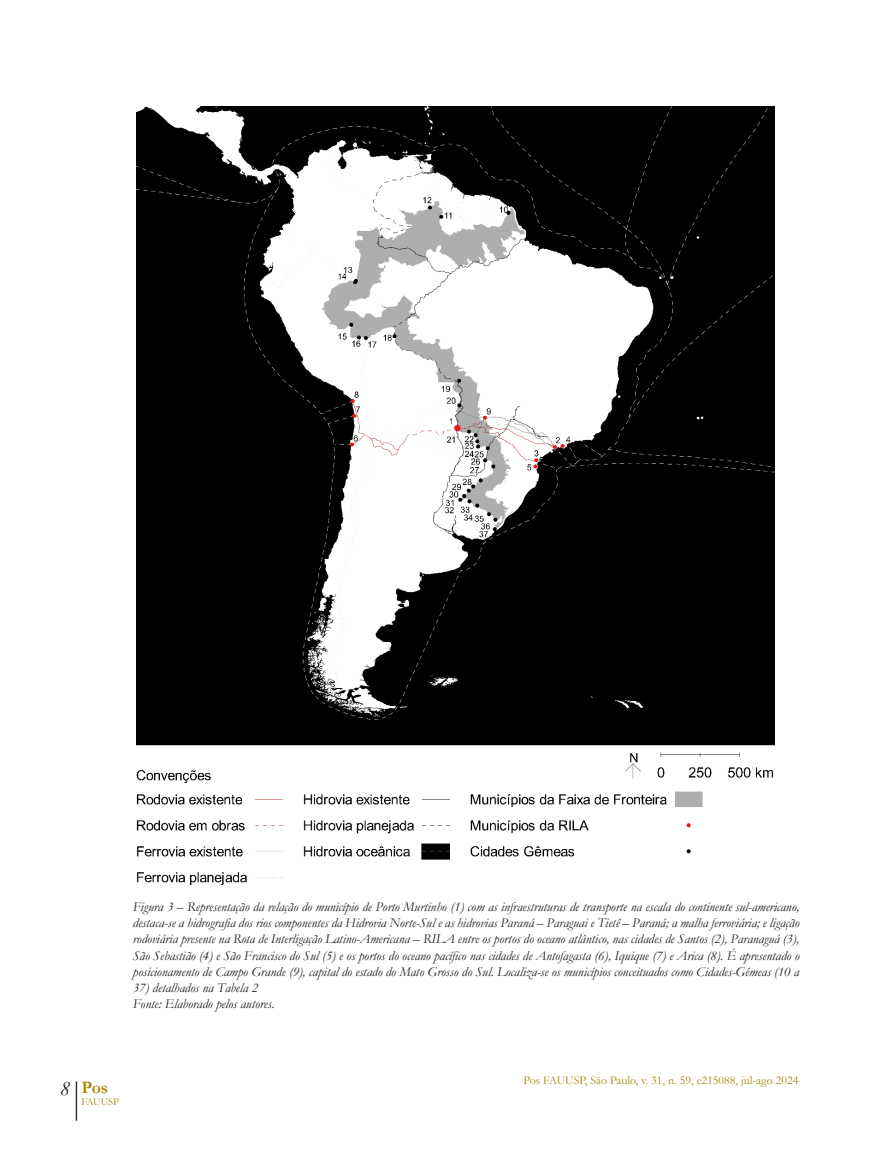
<style>
.page{position:relative;width:893px;height:1149px;background:#fff}
.page>*{position:absolute;margin:0;border:0;box-sizing:border-box;transform-origin:0 0}
.t1{font:italic 21px "Garamond";color:#231f20}
.t2{font:700 17.55px "Garamond";color:#a78602}
.titulo{font:italic 13.5px/16.2px "Garamond";color:#231f20;text-align:justify}
.t3{font:12px "Garamond";color:#a78602}
.t4{font:10.5px "Garamond";color:#a78602}
</style>
<div class="page">
<hr style="left:76px;top:1081px;width:1px;height:39px;background:#231f20">
<img style="left:137px;top:106px;width:638px;height:778px">
<p class="titulo" style="left:133px;top:898px;width:668px">Figura 3 – Representação da relação do município de Porto Murtinho (1) com as infraestruturas de transporte na escala do continente sul-americano, destaca-se a hidrografia dos rios componentes da Hidrovia Norte-Sul e as hidrovias Paraná – Paraguai e Tietê – Paraná; a malha ferroviária; e ligação rodoviária presente na Rota de Interligação Latino-Americana – RILA entre os portos do oceano atlântico, nas cidades de Santos (2), Paranaguá (3), São Sebastião (4) e São Francisco do Sul (5) e os portos do oceano pacífico nas cidades de Antofagasta (6), Iquique (7) e Arica (8). É apresentado o posicionamento de Campo Grande (9), capital do estado do Mato Grosso do Sul. Localiza-se os municípios conceituados como Cidades-Gêmeas (10 a</p>
<p class="titulo" style="left:133px;top:979px;width:127px">37) detalhados na Tabela 2</p>
<p class="titulo" style="left:133px;top:995px;width:143px">Fonte: Elaborado pelos autores.</p>
<h1 class="t1" style="left:60px;top:1073px;width:11px">8</h1>
<p class="t2" style="left:81px;top:1074px;width:28px">Pos</p>
<p class="t4" style="left:81px;top:1094px;width:39px">FAUUSP</p>
<p class="t3" style="left:523px;top:1071px;width:276px">Pos FAUUSP, São Paulo, v. 31, n. 59, e215088, jul-ago 2024</p>
</div>
